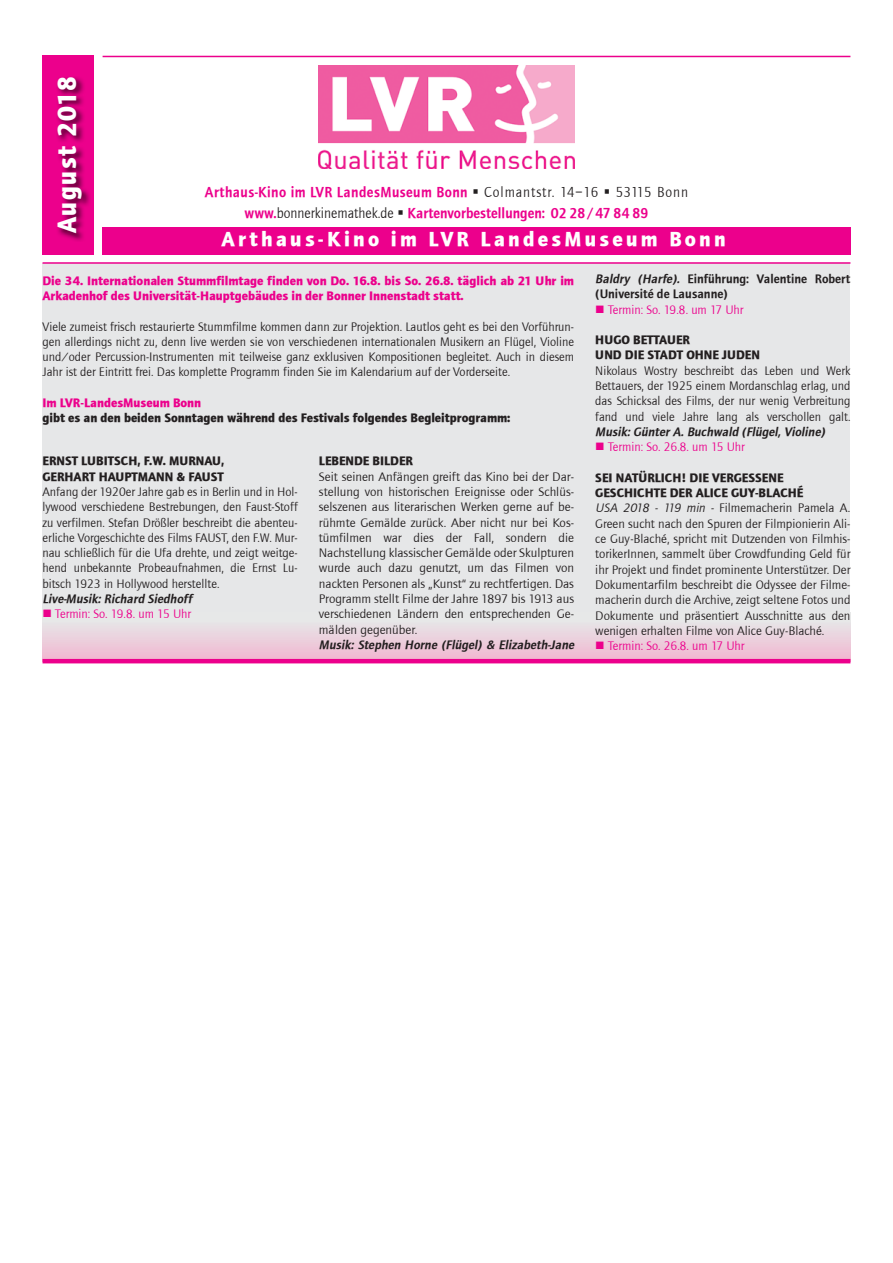
<style>
.page{position:relative;width:893px;height:1263px;background:#fff}
.page>*{position:absolute;margin:0;border:0;box-sizing:border-box;transform-origin:0 0}
.t1{font:700 27px "Foundry Journal";letter-spacing:.06em;color:#fff;scale:.94 1}
.t2{font:700 21px "Foundry Journal";letter-spacing:.155em;color:#fff}
.t3{font:15px "Foundry Journal Demi";letter-spacing:.03em;color:#ec008c;scale:.94 1}
.t4{font:15px "Foundry Journal Demi";letter-spacing:.01em;color:#ec008c;scale:.94 1}
.t5{font:12.75px/15.3px "Foundry Journal";color:#231f20}
.t6{font:12.75px/15.3px "Foundry Journal";color:#231f20;scale:1.05 1}
.t7{font:700 12.75px/15.3px "Foundry Journal";color:#ec008c}
.t8{font:12.75px "Foundry Journal";color:#ec008c}
.t9{font:700 12.75px/15.3px "Foundry Journal";color:#231f20}
.t10{font:12.75px/15.3px "Foundry Journal Demi";color:#231f20}
.s1{color:#231f20}
.s2{font-family:"Foundry Journal";color:#231f20}
.s3{color:#ec008c}
.s4{font-weight:700}
.s5{font-family:"Foundry Journal Demi";font-style:italic}
.s6{font-style:italic}
</style>
<div class="page">
<div style="left:102px;top:227px;width:748px;height:28px;background:#ec008c"></div>
<div style="left:43px;top:264px;width:807px;height:397px;background:#e6e7e8"></div>
<div style="left:43px;top:612px;width:807px;height:49px;background:linear-gradient(to bottom,#e5f0ec,#f1b4d0)"></div>
<hr style="left:43px;top:659px;width:807px;height:4px;background:#ec008c">
<img style="left:319px;top:66px;width:255px;height:103px">
<div style="left:43px;top:55px;width:51px;height:200px;background:#ec008c"></div>
<img style="left:57px;top:77px;width:33px;height:164px">
<hr style="left:43px;top:262px;width:807px;height:2px;background:#ec008c">
<hr style="left:103px;top:56px;width:747px;height:1px;background:#ec008c">
<p class="t1" style="left:51px;top:233px;width:169px;rotate:-90deg">August 2018</p>
<p class="t3" style="left:205px;top:183px;width:515px">Arthaus-Kino im LVR LandesMuseum Bonn <span class="s1">▪</span> <span class="s2">Colmantstr. 14–16</span> <span class="s1">▪</span> <span class="s2">53115 Bonn</span></p>
<p class="t2" style="left:221px;top:226px;width:506px">Arthaus-Kino im LVR LandesMuseum Bonn</p>
<p class="t4" style="left:245px;top:204px;width:431px">www.<span class="s2">bonnerkinemathek.de</span> <span class="s1">▪</span> Kartenvorbestellungen: 02 28/47 84 89</p>
<p class="t7" style="left:43px;top:272px;width:533px">Die 34. Internationalen Stummfilmtage finden von Do. 16.8. bis So. 26.8. täglich ab 21 Uhr im<br>Arkadenhof des Universität-Hauptgebäudes in der Bonner Innenstadt statt.</p>
<p class="t5" style="left:43px;top:319px;width:533px;text-align:justify">Viele zumeist frisch restaurierte Stummfilme kommen dann zur Projektion. Lautlos geht es bei den Vorführun&shy;gen allerdings nicht zu, denn live werden sie von verschiedenen internationalen Musikern an Flügel, Violine und/oder Percussion-Instrumenten mit teilweise ganz exklusiven Kompositionen begleitet. Auch in diesem Jahr ist der Eintritt frei. Das komplette Programm finden Sie im Kalendarium auf der Vorderseite.</p>
<p class="t9" style="left:43px;top:395px;width:469px"><span class="s3">Im LVR-LandesMuseum Bonn<br></span>gibt es an den beiden Sonntagen während des Festivals folgendes Begleitprogramm:</p>
<p class="t5" style="left:43px;top:454px;width:257px"><span class="s4">ERNST LUBITSCH, F.W. MURNAU,<br>GERHART HAUPTMANN &amp; FAUST<br></span>Anfang der 1920er Jahre gab es in Berlin und in Hol&shy;lywood verschiedene Bestrebungen, den Faust-Stoff zu verfilmen. Stefan Drößler beschreibt die abenteu&shy;erliche Vorgeschichte des Films FAUST, den F.W. Mur&shy;nau schließlich für die Ufa drehte, und zeigt weitge&shy;hend unbekannte Probeaufnahmen, die Ernst Lu&shy;bitsch 1923 in Hollywood herstellte.<br><span class="s5">Live-Musik:Richard Siedhoff</span></p>
<p class="t8" style="left:43px;top:607px;width:150px">■ Termin: So. 19.8. um 15 Uhr</p>
<p class="t6" style="left:319px;top:454px;width:247px"><span class="s4">LEBENDE BILDER<br></span>Seit seinen Anfängen greift das Kino bei der Dar&shy;stellung von historischen Ereignisse oder Schlüs&shy;selszenen aus literarischen Werken gerne auf be&shy;rühmte Gemälde zurück. Aber nicht nur bei Kos&shy;tümfilmen war dies der Fall, sondern die Nachstellung klassischer Gemälde oder Skulpturen wurde auch dazu genutzt, um das Filmen von nackten Personen als „Kunst“ zu rechtfertigen. Das Programm stellt Filme der Jahre 1897 bis 1913 aus verschiedenen Ländern den entsprechenden Ge&shy;mälden gegenüber.<br><span class="s5">Musik: Stephen Horne (Flügel) &amp; Elizabeth-Jane</span></p>
<p class="t10" style="left:595px;top:271px;width:257px"><span class="s6">Baldry (Harfe).</span> Einführung: Valentine Robert (Université de Lausanne)</p>
<p class="t8" style="left:595px;top:302px;width:150px">■ Termin: So. 19.8. um 17 Uhr</p>
<p class="t5" style="left:595px;top:332px;width:257px"><span class="s4">HUGO BETTAUER<br>UND DIE STADT OHNE JUDEN<br></span>Nikolaus Wostry beschreibt das Leben und Werk Bettauers, der 1925 einem Mordanschlag erlag, und das Schicksal des Films, der nur wenig Verbreitung fand und viele Jahre lang als verschollen galt.<br><span class="s5">Musik:GünterA.Buchwald (Flügel,Violine)</span></p>
<p class="t8" style="left:595px;top:440px;width:151px">■ Termin: So. 26.8. um 15 Uhr</p>
<p class="t5" style="left:595px;top:470px;width:257px"><span class="s4">SEI NATÜRLICH! DIE VERGESSENE GESCHICHTE DER ALICE GUY-BLACHÉ<br></span><span class="s6">USA 2018 - 119 min -</span> Filmemacherin Pamela A.<br>Green sucht nach den Spuren der Filmpionierin Ali&shy;ce Guy-Blaché, spricht mit Dutzenden von Filmhis&shy;torikerInnen, sammelt über Crowdfunding Geld für ihr Projekt und findet prominente Unterstützer. Der Dokumentarfilm beschreibt die Odyssee der Filme&shy;macherin durch die Archive, zeigt seltene Fotos und Dokumente und präsentiert Ausschnitte aus den wenigen erhalten Filme von Alice Guy-Blaché.</p>
<p class="t8" style="left:595px;top:639px;width:151px">■ Termin: So. 26.8. um 17 Uhr</p>
</div>
